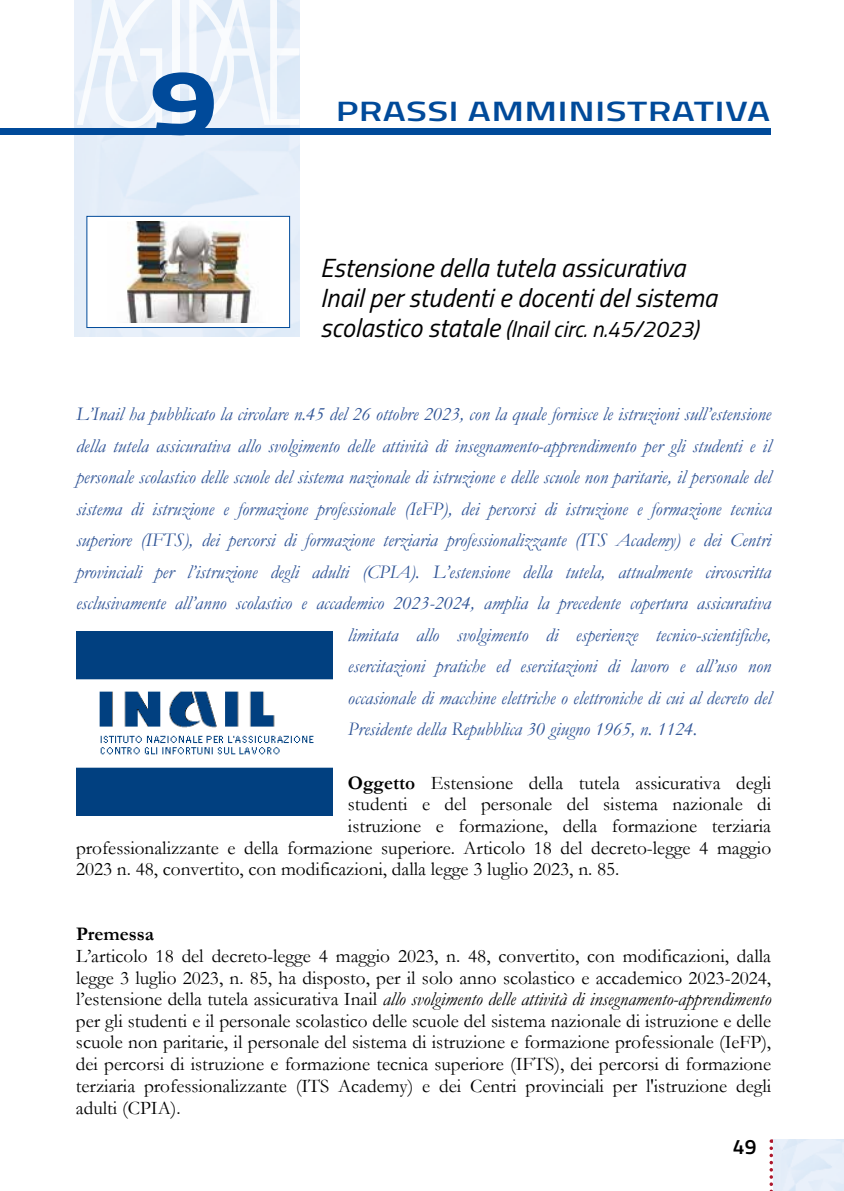
<style>
.page{position:relative;width:844px;height:1191px;background:#fff}
.page>*{position:absolute;margin:0;border:0;box-sizing:border-box;transform-origin:0 0}
.t1{font:92.05px "Titillium Bold Upright";color:#004a9a;scale:1.37 1}
.t2{font:600 28.18px "Titillium";letter-spacing:.01em;color:#004a9a;scale:1.37 1}
.t3{font:italic 26.25px/29.8px "Titillium";color:#000}
.t4{font:italic 22.75px "Titillium";color:#000}
.t5{font:600 21px "Titillium";color:#000}
.t6{font:italic 19.25px "Garamond";color:#2f5496}
.t7{font:19.25px/21.7px "Garamond";color:#000;text-align:justify}
.t8{font:700 19.25px "Garamond";color:#000}
.s1{font-size:26.25px}
.s2{font-weight:700}
.s3{font-style:italic}
</style>
<div class="page">
<svg style="left:769px;top:1148px;width:3px;height:43px"></svg>
<div style="left:772px;top:1139px;width:71px;height:52px;background:#e5eef9"></div>
<div style="left:75px;top:0;width:224px;height:337px;background:#e4edf8"></div>
<div style="left:0;top:128px;width:770px;height:7px;background:#004a9a"></div>
<div style="left:87px;top:216px;width:202px;height:111px;background:#fff"></div>
<div style="left:87px;top:216px;width:203px;height:112px;border:1px solid #004a9a"></div>
<svg style="left:77px;top:0;width:87px;height:128px"></svg>
<div style="left:172px;top:0;width:7px;height:125px;background:#fff"></div>
<svg style="left:189px;top:0;width:110px;height:125px"></svg>
<img style="left:127px;top:221px;width:126px;height:102px">
<img style="left:76px;top:631px;width:256px;height:184px">
<h1 class="t1" style="left:148px;top:30px;width:53px">9</h1>
<h2 class="t2" style="left:335px;top:90px;width:318px">PRASSI AMMINISTRATIVA</h2>
<h3 class="t3" style="left:320px;top:252px;width:398px">Estensione della tutela assicurativa<br>Inail per studenti e docenti del sistema</h3>
<p class="t4" style="left:320px;top:312px;width:380px"><span class="s1">scolastico statale</span> (Inail circ. n.45/2023)</p>
<p class="t6" style="left:76px;top:401px;width:696px">L’Inail ha pubblicato la circolare n.45 del 26 ottobre 2023, con la quale fornisce le istruzioni sull’estensione</p>
<p class="t6" style="left:76px;top:433px;width:696px">della tutela assicurativa allo svolgimento delle attività di insegnamento-apprendimento per gli studenti e il</p>
<p class="t6" style="left:76px;top:464px;width:696px">personale scolastico delle scuole del sistema nazionale di istruzione e delle scuole non paritarie, il personale del</p>
<p class="t6" style="left:76px;top:496px;width:697px">sistema di istruzione e formazione professionale (IeFP), dei percorsi di istruzione e formazione tecnica</p>
<p class="t6" style="left:76px;top:527px;width:696px">superiore (IFTS), dei percorsi di formazione terziaria professionalizzante (ITS Academy) e dei Centri</p>
<p class="t6" style="left:76px;top:559px;width:696px">provinciali per l’istruzione degli adulti (CPIA). L’estensione della tutela, attualmente circoscritta</p>
<p class="t6" style="left:76px;top:590px;width:696px">esclusivamente all’anno scolastico e accademico 2023-2024, amplia la precedente copertura assicurativa</p>
<p class="t6" style="left:348px;top:622px;width:424px">limitata allo svolgimento di esperienze tecnico-scientifiche,</p>
<p class="t6" style="left:348px;top:653px;width:424px">esercitazioni pratiche ed esercitazioni di lavoro e all’uso non</p>
<p class="t6" style="left:348px;top:685px;width:425px">occasionale di macchine elettriche o elettroniche di cui al decreto del</p>
<p class="t6" style="left:348px;top:716px;width:351px">Presidente della Repubblica 30 giugno 1965, n. 1124.</p>
<p class="t7" style="left:348px;top:771px;width:424px"><span class="s2">Oggetto</span> Estensione della tutela assicurativa degli</p>
<p class="t7" style="left:348px;top:793px;width:424px">studenti e del personale del sistema nazionale di</p>
<p class="t7" style="left:348px;top:815px;width:424px">istruzione e formazione, della formazione terziaria</p>
<p class="t7" style="left:76px;top:836px;width:696px">professionalizzante e della formazione superiore. Articolo 18 del decreto-legge 4 maggio</p>
<p class="t7" style="left:76px;top:858px;width:545px">2023 n. 48, convertito, con modificazioni, dalla legge 3 luglio 2023, n. 85.</p>
<p class="t8" style="left:76px;top:921px;width:80px">Premessa</p>
<p class="t7" style="left:76px;top:944px;width:696px">L’articolo 18 del decreto-legge 4 maggio 2023, n. 48, convertito, con modificazioni, dalla legge 3 luglio 2023, n. 85, ha disposto, per il solo anno scolastico e accademico 2023-2024, l’estensione della tutela assicurativa Inail <span class="s3">allo svolgimento delle attività di insegnamento-apprendimento </span>per gli studenti e il personale scolastico delle scuole del sistema nazionale di istruzione e delle scuole non paritarie, il personale del sistema di istruzione e formazione professionale (IeFP), dei percorsi di istruzione e formazione tecnica superiore (IFTS), dei percorsi di formazione terziaria professionalizzante (ITS Academy) e dei Centri provinciali per l'istruzione degli adulti (CPIA).</p>
<p class="t5" style="left:732px;top:1130px;width:25px">49</p>
</div>
